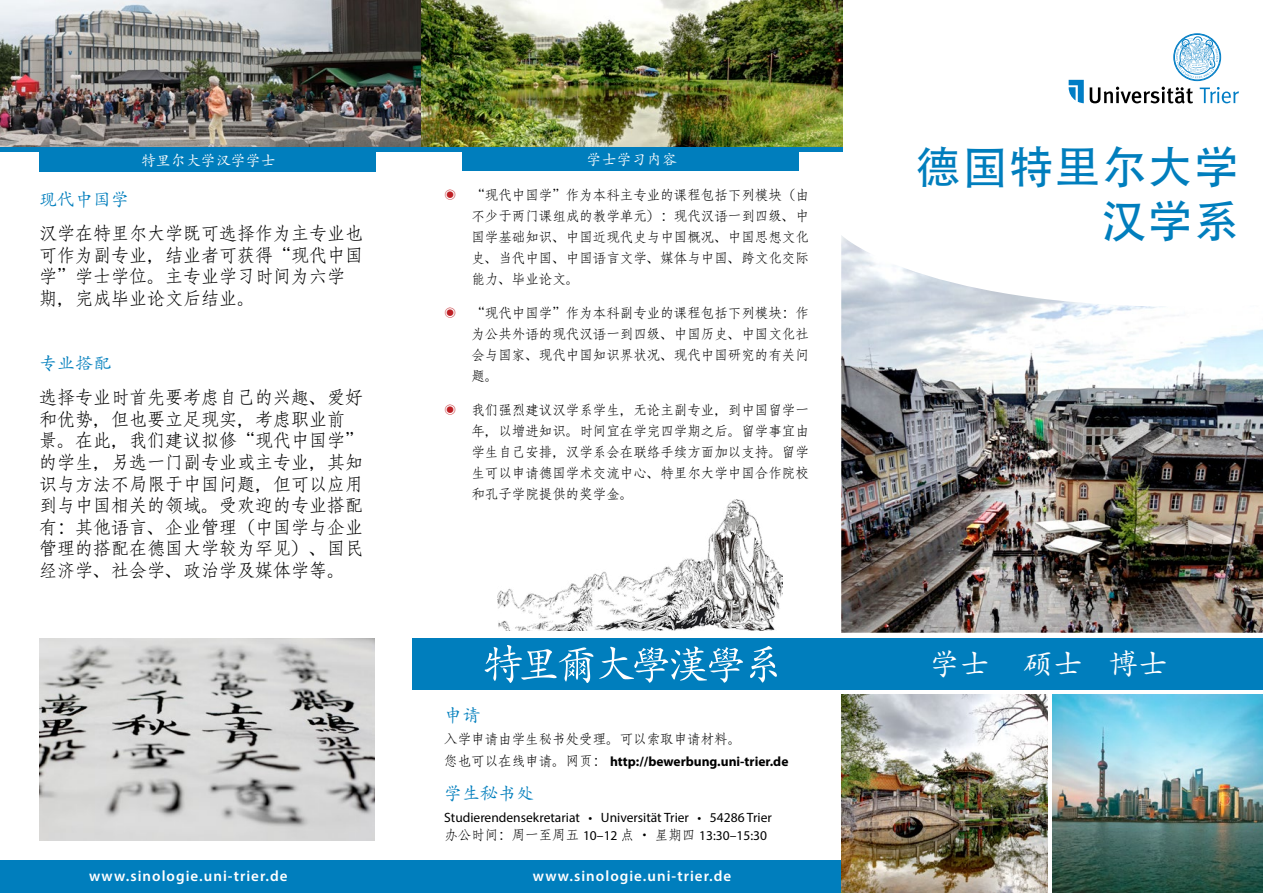
<style>
.page{position:relative;width:1263px;height:893px;background:#fff}
.page>*{position:absolute;margin:0;border:0;box-sizing:border-box;transform-origin:0 0}
.t1{font:45px/54px "ST Heiti";letter-spacing:.03em;color:#007ebd;text-align:right}
.t2{font:30px "Adobe Kaiti Std";color:#fff}
.t3{font:18px/21.6px "Adobe Fangsong Std";color:#000}
.t4{font:18px "Adobe Kaiti Std";color:#007ebd}
.t5{font:600 15px "Myriad Pro";letter-spacing:.07em;color:#fff}
.t6{font:15px "Adobe Kaiti Std";color:#fff}
.t7{font:13.5px/21px "Adobe Fangsong Std";color:#000;text-align:justify}
.t8{font:13.5px/18px "Myriad Pro";color:#000}
.t9{font:700 13.5px "Myriad Pro";color:#000}
.s1{font-family:"Apple SD Gothic Neo";color:#be1f24}
.s2{font-family:"Adobe Fangsong Std";font-weight:400}
.s3{font-family:"Adobe Fangsong Std"}
</style>
<div class="page">
<div style="left:413px;top:638px;width:850px;height:51px;background:#007ebd"></div>
<div style="left:0;top:861px;width:841px;height:32px;background:#007ebd"></div>
<img style="left:421px;top:0;width:421px;height:148px">
<img style="left:0;top:0;width:421px;height:148px">
<img style="left:841px;top:235px;width:422px;height:398px">
<img style="left:841px;top:694px;width:207px;height:199px">
<img style="left:1053px;top:694px;width:210px;height:199px">
<svg style="left:485px;top:645px;width:292px;height:38px"></svg>
<hr style="left:0;top:148px;width:842px;height:4px;background:#007ebd">
<svg style="left:1090px;top:87px;width:103px;height:17px"></svg>
<svg style="left:1200px;top:87px;width:39px;height:16px"></svg>
<svg style="left:1069px;top:80px;width:15px;height:23px"></svg>
<svg style="left:1174px;top:34px;width:46px;height:46px"></svg>
<div style="left:39px;top:149px;width:336px;height:23px;background:#007ebd"></div>
<div style="left:462px;top:148px;width:337px;height:22px;background:#007ebd"></div>
<img style="left:498px;top:499px;width:284px;height:132px">
<img style="left:39px;top:638px;width:336px;height:202px">
<p class="t6" style="left:141px;top:152px;width:137px">特里尔大学汉学学士</p>
<p class="t6" style="left:587px;top:150px;width:91px">学士学习内容</p>
<p class="t7" style="left:471px;top:185px;width:339px;text-indent:-27px"><span class="s1">⦿</span> “现代中国学”作为本科主专业的课程包括下列模块（由不少于两门课组成的教学单元）：现代汉语一到四级、中国学基础知识、中国近现代史与中国概况、中国思想文化史、当代中国、中国语言文学、媒体与中国、跨文化交际能力、毕业论文。</p>
<p class="t7" style="left:471px;top:302px;width:339px;text-indent:-27px"><span class="s1">⦿</span> “现代中国学”作为本科副专业的课程包括下列模块：作为公共外语的现代汉语一到四级、中国历史、中国文化社会与国家、现代中国知识界状况、现代中国研究的有关问题。</p>
<p class="t7" style="left:471px;top:399px;width:339px;text-indent:-27px"><span class="s1">⦿</span> 我们强烈建议汉学系学生，无论主副专业，到中国留学一年，以增进知识。时间宜在学完四学期之后。留学事宜由学生自己安排，汉学系会在联络手续方面加以支持。留学生可以申请德国学术交流中心、特里尔大学中国合作院校和孔子学院提供的奖学金。</p>
<h3 class="t4" style="left:39px;top:188px;width:91px">现代中国学</h3>
<h3 class="t3" style="left:39px;top:223px;width:326px">汉学在特里尔大学既可选择作为主专业也可作为副专业，结业者可获得“现代中国学”学士学位。主专业学习时间为六学期，完成毕业论文后结业。</h3>
<h3 class="t4" style="left:39px;top:352px;width:73px">专业搭配</h3>
<h3 class="t3" style="left:39px;top:387px;width:326px">选择专业时首先要考虑自己的兴趣、爱好和优势，但也要立足现实，考虑职业前景。在此，我们建议拟修“现代中国学”的学生，另选一门副专业或主专业，其知识与方法不局限于中国问题，但可以应用到与中国相关的领域。受欢迎的专业搭配有：其他语言、企业管理（中国学与企业管理的搭配在德国大学较为罕见）、国民经济学、社会学、政治学及媒体学等。</h3>
<h3 class="t4" style="left:444px;top:704px;width:37px">申请</h3>
<p class="t7" style="left:444px;top:729px;width:298px">入学申请由学生秘书处受理。可以索取申请材料。</p>
<p class="t9" style="left:444px;top:752px;width:346px"><span class="s2">您也可以在线申请。网页：</span> http://bewerbung.uni-trier.de</p>
<h3 class="t4" style="left:444px;top:782px;width:91px">学生秘书处</h3>
<p class="t8" style="left:444px;top:809px;width:329px">Studierendensekretariat • Universität Trier • 54286 Trier<span class="s3">办公时间：周一至周五</span> 10–12 <span class="s3">点 • 星期四</span> 13:30–15:30</p>
<p class="t5" style="left:89px;top:866px;width:200px">www.sinologie.uni-trier.de</p>
<p class="t5" style="left:533px;top:866px;width:200px">www.sinologie.uni-trier.de</p>
<h1 class="t1" style="left:916px;top:139px;width:325px">德国特里尔大学汉学系</h1>
<h2 class="t2" style="left:930px;top:646px;width:240px">学士 硕士 博士</h2>
</div>
